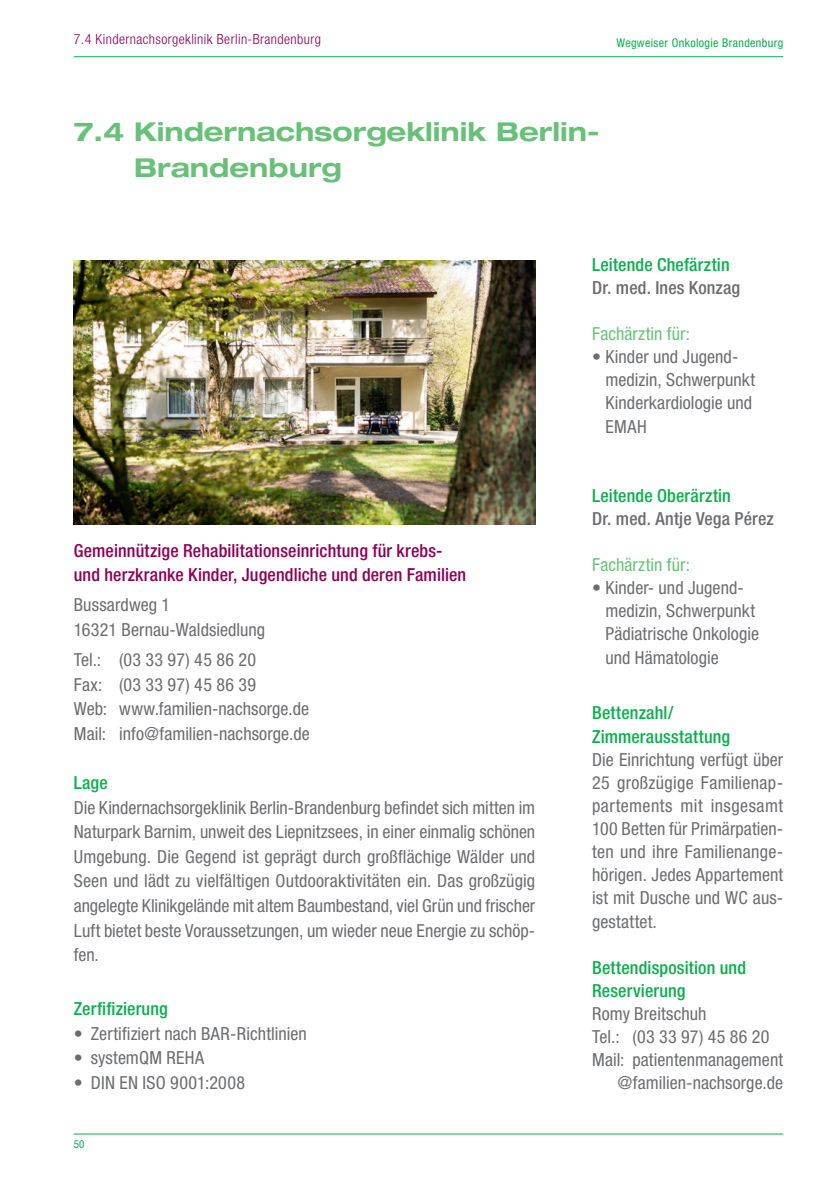
<style>
.page{position:relative;width:840px;height:1191px;background:#fff}
.page>*{position:absolute;margin:0;border:0;box-sizing:border-box;transform-origin:0 0}
.t1{font:700 expanded 26px/36px "Helvetica Neue LT Std";color:#69c079}
.t2{font:condensed 18px/23px "Helvetica Neue LT Std";letter-spacing:.005em;color:#6c6d70}
.t3{font:500 condensed 18px/24px "Helvetica Neue LT Std";letter-spacing:.01em;color:#0cae4c}
.t4{font:500 condensed 18px/24.6px "Helvetica Neue LT Std";letter-spacing:.005em;color:#8d0052}
.t5{font:500 condensed 18px "Helvetica Neue LT Std";letter-spacing:.01em;color:#6c6d70}
.t6{font:condensed 18px "Helvetica Neue LT Std";letter-spacing:.005em;color:#69c079}
.t7{font:300 condensed 14px "Helvetica Neue LT Std";letter-spacing:.03em;color:#8d0052}
.t8{font:condensed 12px "Helvetica Neue LT Std";letter-spacing:.03em;color:#0cae4c}
.t9{font:condensed 11px "Helvetica Neue LT Std";color:#0cae4c}
</style>
<div class="page">
<hr style="left:74px;top:56px;width:708px;height:1px;background:#0cae4c">
<hr style="left:74px;top:1133px;width:708px;height:1px;background:#0cae4c">
<img style="left:74px;top:261px;width:461px;height:264px">
<p class="t7" style="left:74px;top:31px;width:248px">7.4 Kindernachsorgeklinik Berlin-Brandenburg</p>
<p class="t8" style="left:616px;top:36px;width:168px">Wegweiser Onkologie Brandenburg</p>
<h1 class="t1" style="left:134px;top:113px;width:463px;text-indent:-60px">7.4 Kindernachsorgeklinik Berlin-<br>Brandenburg</h1>
<p class="t4" style="left:74px;top:537px;width:394px">Gemeinnützige Rehabilitationseinrichtung für krebs&shy;und herzkranke Kinder, Jugendliche und deren Familien</p>
<p class="t2" style="left:74px;top:592px;width:193px;line-height:24.6px">Bussardweg 1<br>16321 Bernau-Waldsiedlung</p>
<p class="t2" style="left:74px;top:647px;width:237px;line-height:24.6px">Tel.: (03 33 97) 45 86 20<br>Fax: (03 33 97) 45 86 39<br>Web: www.familien-nachsorge.de<br>Mail: info@familien-nachsorge.de</p>
<p class="t3" style="left:74px;top:770px;width:36px">Lage</p>
<p class="t2" style="left:74px;top:795px;width:463px;line-height:24.6px;text-align:justify">Die Kindernachsorgeklinik Berlin-Brandenburg befindet sich mitten im Naturpark Barnim, unweit des Liepnitzsees, in einer einmalig schönen Umgebung. Die Gegend ist geprägt durch großflächige Wälder und Seen und lädt zu vielfältigen Outdooraktivitäten ein. Das großzügig angelegte Klinikgelände mit altem Baumbestand, viel Grün und frischer Luft bietet beste Voraussetzungen, um wieder neue Energie zu schöp&shy;fen.</p>
<p class="t3" style="left:74px;top:996px;width:95px">Zerfifizierung</p>
<p class="t2" style="left:74px;top:1022px;width:234px">• Zertifiziert nach BAR-Richtlinien</p>
<p class="t2" style="left:74px;top:1046px;width:132px">• systemQM REHA</p>
<p class="t2" style="left:74px;top:1071px;width:173px">• DIN EN ISO 9001:2008</p>
<p class="t9" style="left:74px;top:1137px;width:12px">50</p>
<p class="t3" style="left:591px;top:252px;width:139px">Leitende Chefärztin</p>
<p class="t5" style="left:591px;top:277px;width:149px">Dr. med. Ines Konzag</p>
<p class="t6" style="left:591px;top:323px;width:99px">Fachärztin für:</p>
<p class="t2" style="left:605px;top:345px;width:151px;text-indent:-13px">• Kinder und Jugend&shy;medizin, Schwerpunkt<br>Kinderkardiologie und<br>EMAH</p>
<p class="t3" style="left:591px;top:483px;width:140px">Leitende Oberärztin</p>
<p class="t5" style="left:591px;top:508px;width:183px">Dr. med. Antje Vega Pérez</p>
<p class="t6" style="left:591px;top:554px;width:99px">Fachärztin für:</p>
<p class="t2" style="left:605px;top:576px;width:155px;text-indent:-13px">• Kinder- und Jugend&shy;medizin, Schwerpunkt<br>Pädiatrische Onkologie und Hämatologie</p>
<p class="t3" style="left:591px;top:700px;width:140px">Bettenzahl/<br>Zimmerausstattung</p>
<p class="t2" style="left:591px;top:748px;width:192px;text-align:justify">Die Einrichtung verfügt über 25 großzügige Familienap&shy;partements mit insgesamt 100 Betten für Primärpatien&shy;ten und ihre Familienange&shy;hörigen. Jedes Appartement ist mit Dusche und WC aus&shy;gestattet.</p>
<p class="t3" style="left:591px;top:955px;width:155px;line-height:23px">Bettendisposition und<br>Reservierung</p>
<p class="t2" style="left:591px;top:1002px;width:116px">Romy Breitschuh</p>
<p class="t2" style="left:591px;top:1025px;width:179px">Tel.: (03 33 97) 45 86 20</p>
<p class="t2" style="left:591px;top:1048px;width:192px">Mail: patientenmanagement</p>
<p class="t2" style="left:617px;top:1071px;width:167px">@familien-nachsorge.de</p>
</div>
